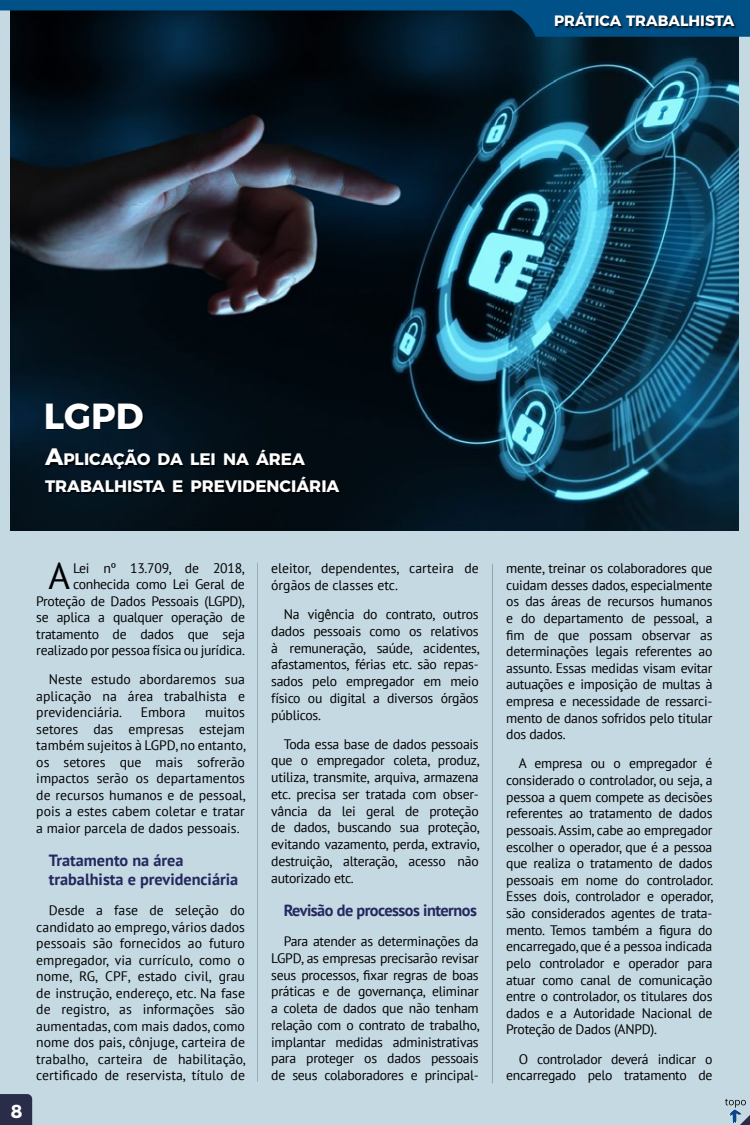
<style>
.page{position:relative;width:750px;height:1125px;background:#fff}
.page>*{position:absolute;margin:0;border:0;box-sizing:border-box;transform-origin:0 0}
.t1{font:37px "PT Sans";color:#000}
.t2{font:700 36.25px "Montserrat";color:#fff}
.t3{font:700 18.75px "Montserrat";color:#fff}
.t4{font:700 16.62px/26.2px "Montserrat";color:#fff}
.t5{font:700 16.25px/19.1px "PT Sans";color:#25285f}
.t6{font:700 16.25px "PT Sans";letter-spacing:-.03em;color:#25285f}
.t7{font:700 15px "Montserrat";color:#fff}
.t8{font:13.75px/16.6px "PT Sans";letter-spacing:-.02em;color:#000;text-align:justify}
.t9{font:13.75px/16.8px "PT Sans";color:#000}
.s1{font-size:23.75px}
</style>
<div class="page">
<div style="left:0;top:1px;width:750px;height:1124px;background:#c5d9e3"></div>
<hr style="left:492px;top:564px;width:1px;height:519px;background:#000">
<svg style="left:725px;top:1099px;width:25px;height:26px"></svg>
<hr style="left:257px;top:562px;width:1px;height:520px;background:#000">
<img style="left:11px;top:37px;width:727px;height:494px">
<div style="left:46px;top:450px;width:295px;height:44px;background:#000;opacity:.75"></div>
<div style="left:48px;top:404px;width:96px;height:26px;background:#000;opacity:.75"></div>
<svg style="left:0;top:1094px;width:32px;height:31px"></svg>
<svg style="left:0;top:0;width:750px;height:37px;background:#032f4d"></svg>
<div style="left:556px;top:12px;width:181px;height:18px;background:#000;opacity:.75"></div>
<p class="t7" style="left:554px;top:9px;width:182px">PRÁTICA TRABALHISTA</p>
<h2 class="t2" style="left:44px;top:386px;width:26px">LGPD</h2>
<p class="t4" style="left:45px;top:445px;width:296px"><span class="s1">A</span>PLICAÇÃO DA LEI NA ÁREA<br>TRABALHISTA E PREVIDENCIÁRIA</p>
<h3 class="t3" style="left:11px;top:1096px;width:13px">8</h3>
<h1 class="t1" style="left:49px;top:553px;width:23px">A</h1>
<p class="t8" style="left:36px;top:560px;width:210px;text-align:right">Lei nº 13.709, de 2018, conhecida como Lei Geral de<br>Proteção de Dados Pessoais (LGPD), se aplica a qualquer operação de tratamento de dados que seja realizado por pessoa física ou jurídica.</p>
<p class="t8" style="left:36px;top:671px;width:210px;text-indent:12px">Neste estudo abordaremos sua aplicação na área trabalhista e previdenciária.</p>
<p class="t8" style="left:36px;top:704px;width:211px;text-indent:169px">muitos setores das empresas estejam também sujeitos à LGPD, no entanto, os setores que mais sofrerão impactos serão os departamentos de recursos humanos e de pessoal, pois a estes cabem coletar e tratar a maior parcela de dados pessoais.</p>
<p class="t5" style="left:49px;top:850px;width:191px">Tratamento na área trabalhista e previdenciária</p>
<p class="t8" style="left:36px;top:902px;width:211px;text-indent:12px">Desde a fase de seleção do candidato ao emprego, vários dados pessoais são fornecidos ao futuro empregador, via currículo, como o nome, RG, CPF, estado civil, grau de instrução, endereço, etc. Na fase de registro, as informações são aumentadas, com mais dados, como nome dos pais, cônjuge, carteira de trabalho, carteira de habilitação, certificado de reservista, título de</p>
<p class="t8" style="left:141px;top:704px;width:46px">Embora</p>
<p class="t9" style="left:271px;top:560px;width:209px">eleitor, dependentes, carteira de órgãos de classes etc.</p>
<p class="t8" style="left:271px;top:606px;width:210px;text-indent:12px">Na vigência do contrato, outros dados pessoais como os relativos à remuneração, saúde, acidentes, afastamentos, férias etc. são repas&shy;sados pelo empregador em meio físico ou digital a diversos órgãos públicos.</p>
<p class="t8" style="left:271px;top:735px;width:210px;text-indent:12px">Toda essa base de dados pessoais que o empregador coleta, produz, utiliza, transmite, arquiva, armazena etc. precisa ser tratada com obser&shy;vância da lei geral de proteção de dados, buscando sua proteção, evitando vazamento, perda, extravio, destruição, alteração, acesso não autorizado etc.</p>
<p class="t6" style="left:284px;top:899px;width:195px">Revisão de processos internos</p>
<p class="t8" style="left:271px;top:933px;width:210px;text-indent:12px">Para atender as determinações da LGPD, as empresas precisarão revisar seus processos, fixar regras de boas práticas e de governança, eliminar a coleta de dados que não tenham relação com o contrato de trabalho, implantar medidas administrativas para proteger os dados pessoais de seus colaboradores e principal-</p>
<p class="t8" style="left:506px;top:560px;width:208px">mente, treinar os colaboradores que cuidam desses dados, especialmente os das áreas de recursos humanos e do departamento de pessoal, a fim de que possam observar as determinações legais referentes ao assunto. Essas medidas visam evitar autuações e imposição de multas à empresa e necessidade de ressarci&shy;mento de danos sofridos pelo titular dos dados.</p>
<p class="t8" style="left:506px;top:755px;width:209px;text-indent:12px">A empresa ou o empregador é considerado o controlador, ou seja, a pessoa a quem compete as decisões referentes ao tratamento de dados pessoais. Assim, cabe ao empregador escolher o operador, que é a pessoa que realiza o tratamento de dados pessoais em nome do controlador.<br>Esses dois, controlador e operador, são considerados agentes de trata&shy;mento. Temos também a figura do encarregado, que é a pessoa indicada pelo controlador e operador para atuar como canal de comunicação entre o controlador, os titulares dos dados e a Autoridade Nacional de Proteção de Dados (ANPD).</p>
<p class="t8" style="left:506px;top:1050px;width:208px;text-align:right">O controlador deverá indicar o encarregado pelo tratamento de</p>
</div>
